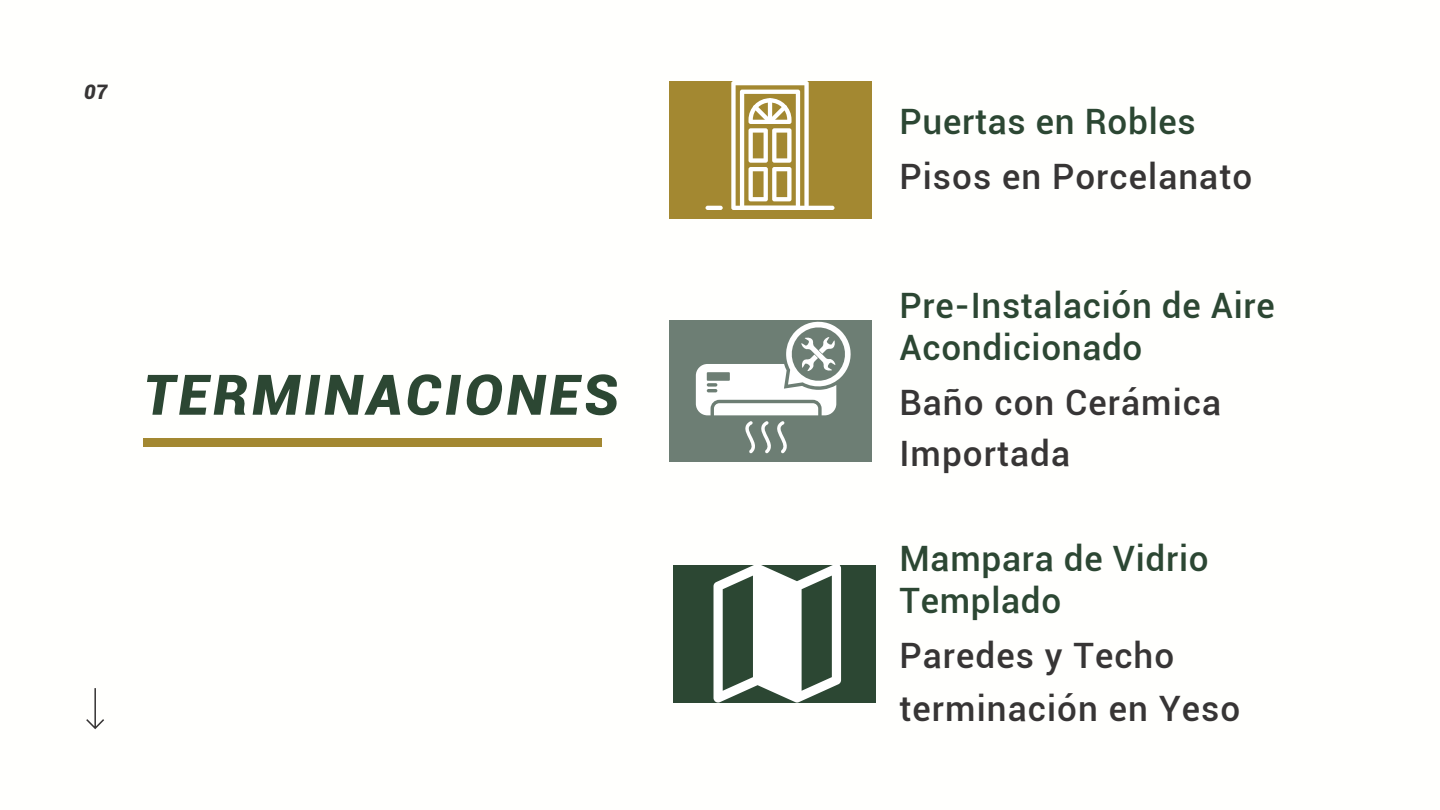
<style>
.page{position:relative;width:1440px;height:810px;background:#fff}
.page>*{position:absolute;margin:0;border:0;box-sizing:border-box;transform-origin:0 0}
.t1{font:italic 900 56px "Roboto";letter-spacing:.06em;color:#2c4733}
.t2{font:500 35px/42px "Roboto";letter-spacing:.02em;color:#2c4733}
.t3{font:500 35px/51.8px "Roboto";letter-spacing:.03em;color:#373535}
.t4{font:italic 900 20px "Roboto";color:#373535}
</style>
<div class="page">
<svg style="left:86px;top:688px;width:18px;height:41px"></svg>
<div style="left:143px;top:438px;width:459px;height:9px;background:#a38831"></div>
<div style="left:669px;top:320px;width:203px;height:141px;background:#6d7e74"></div>
<div style="left:673px;top:565px;width:202px;height:137px;background:#2c4733"></div>
<div style="left:669px;top:81px;width:203px;height:137px;background:#a38831"></div>
<svg style="left:731px;top:81px;width:78px;height:129px"></svg>
<hr style="left:706px;top:206px;width:17px;height:4px;background:#fff;border-radius:2px">
<hr style="left:804px;top:206px;width:31px;height:4px;background:#fff;border-radius:2px">
<svg style="left:745px;top:421px;width:10px;height:32px"></svg>
<svg style="left:761px;top:421px;width:10px;height:32px"></svg>
<svg style="left:777px;top:421px;width:10px;height:32px"></svg>
<svg style="left:696px;top:321px;width:155px;height:94px"></svg>
<svg style="left:714px;top:565px;width:127px;height:138px"></svg>
<p class="t4" style="left:84px;top:81px;width:25px">07</p>
<h1 class="t1" style="left:143px;top:363px;width:476px">TERMINACIONES</h1>
<p class="t2" style="left:900px;top:101px;width:298px">Puertas en Robles</p>
<p class="t3" style="left:900px;top:151px;width:354px">Pisos en Porcelanato</p>
<p class="t2" style="left:900px;top:285px;width:377px">Pre-Instalación de Aire<br>Acondicionado</p>
<p class="t3" style="left:900px;top:377px;width:323px">Baño con Cerámica<br>Importada</p>
<p class="t2" style="left:900px;top:538px;width:311px">Mampara de Vidrio<br>Templado</p>
<p class="t3" style="left:900px;top:630px;width:342px;line-height:52.5px">Paredes y Techo terminación en Yeso</p>
</div>
